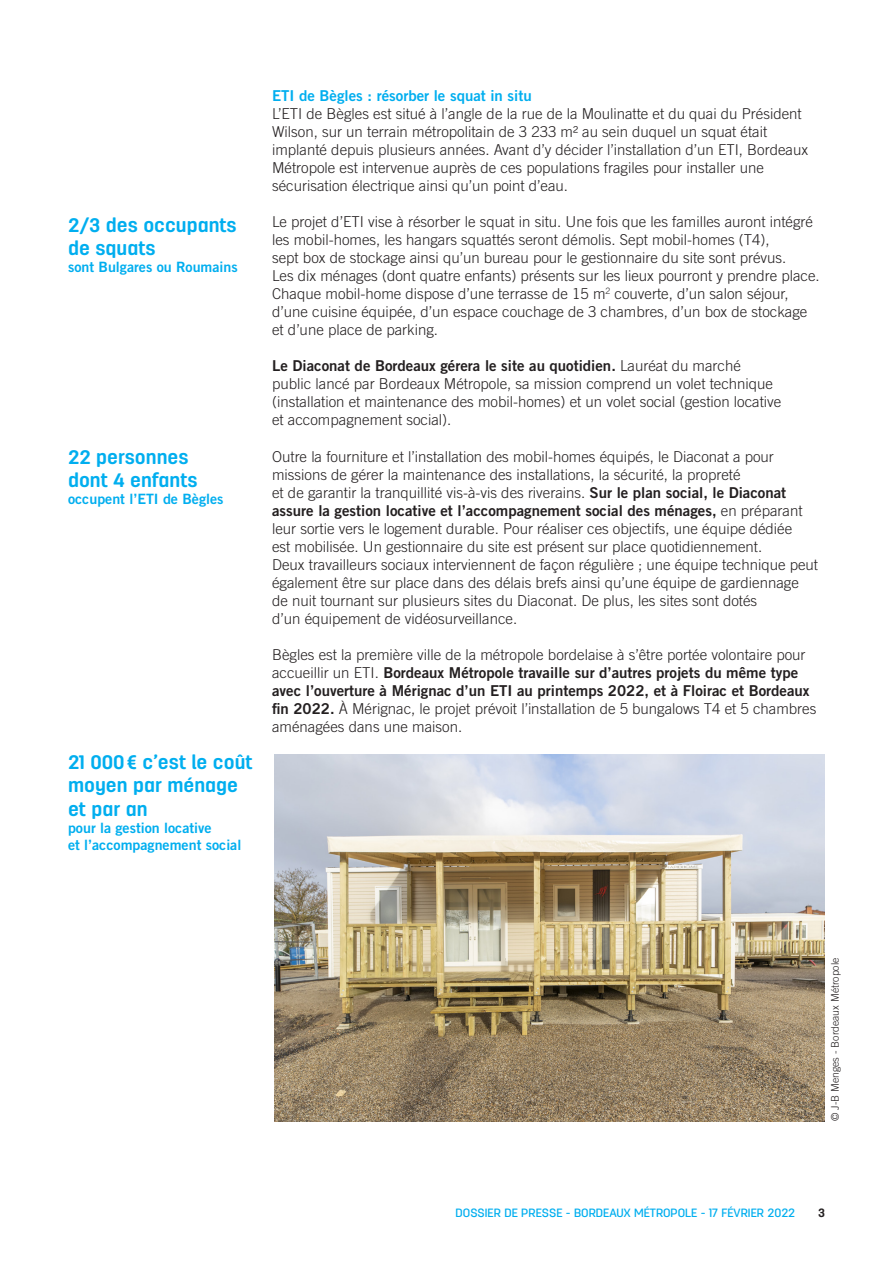
<style>
.page{position:relative;width:893px;height:1263px;background:#fff}
.page>*{position:absolute;margin:0;border:0;box-sizing:border-box;transform-origin:0 0}
.t1{font:700 19.5px/23.4px "Antartida Rounded";color:#00aeef}
.t2{font:300 15px/18px "Trade Gothic";color:#231f20}
.t3{font:15px/18px "Trade Gothic Bold Two";color:#231f20}
.t4{font:15px "Trade Gothic Bold Two";color:#00aeef}
.t5{font:14.25px/17.1px "Trade Gothic Bold Two";color:#00aeef}
.t6{font:500 12px "Antartida Rounded";color:#00aeef}
.t7{font:700 12px "Antartida Rounded";color:#231f20}
.t8{font:300 10.5px "Trade Gothic";color:#231f20}
.s1{font-family:"Trade Gothic";font-weight:300}
.s2{font-family:"Trade Gothic Bold Two";font-weight:400}
</style>
<div class="page">
<img style="left:274px;top:754px;width:551px;height:367px">
<h1 class="t1" style="left:68px;top:213px;width:170px">2/3 des occupants de squats</h1>
<p class="t5" style="left:68px;top:258px;width:171px">sont Bulgares ou Roumains</p>
<h1 class="t1" style="left:68px;top:445px;width:131px">22 personnes dont 4 enfants</h1>
<p class="t5" style="left:68px;top:490px;width:157px">occupent l’ETI de Bègles</p>
<h1 class="t1" style="left:68px;top:750px;width:186px">21 000€ c’est le coût moyen par ménage et par an</h1>
<p class="t5" style="left:68px;top:819px;width:175px">pour la gestion locative<br>et l’accompagnement social</p>
<p class="t4" style="left:272px;top:87px;width:261px">ETI de Bègles : résorber le squat in situ</p>
<p class="t2" style="left:272px;top:105px;width:537px">L’ETI de Bègles est situé à l’angle de la rue de la Moulinatte et du quai du Président Wilson, sur un terrain métropolitain de 3 233 m² au sein duquel un squat était implanté depuis plusieurs années. Avant d’y décider l’installation d’un ETI, Bordeaux Métropole est intervenue auprès de ces populations fragiles pour installer une sécurisation électrique ainsi qu’un point d’eau.</p>
<p class="t2" style="left:272px;top:213px;width:549px">Le projet d’ETI vise à résorber le squat in situ. Une fois que les familles auront intégré les mobil-homes, les hangars squattés seront démolis. Sept mobil-homes (T4),<br>sept box de stockage ainsi qu’un bureau pour le gestionnaire du site sont prévus.<br>Les dix ménages (dont quatre enfants) présents sur les lieux pourront y prendre place.<br>Chaque mobil-home dispose d’une terrasse de 15 m<sup>2</sup> couverte, d’un salon séjour, d’une cuisine équipée, d’un espace couchage de 3 chambres, d’un box de stockage et d’une place de parking.</p>
<p class="t3" style="left:272px;top:357px;width:470px">Le Diaconat de Bordeaux gérera le site au quotidien. <span class="s1">Lauréat du marché</span></p>
<p class="t2" style="left:272px;top:375px;width:511px">public lancé par Bordeaux Métropole, sa mission comprend un volet technique (installation et maintenance des mobil-homes) et un volet social (gestion locative et accompagnement social).</p>
<p class="t2" style="left:272px;top:447px;width:516px">Outre la fourniture et l’installation des mobil-homes équipés, le Diaconat a pour missions de gérer la maintenance des installations, la sécurité, la propreté<br>et de garantir la tranquillité vis-à-vis des riverains. <span class="s2">Sur le plan social, le Diaconat</span></p>
<p class="t3" style="left:272px;top:501px;width:532px">assure la gestion locative et l’accompagnement social des ménages, <span class="s1">en préparant</span></p>
<p class="t2" style="left:272px;top:519px;width:547px">leur sortie vers le logement durable. Pour réaliser ces objectifs, une équipe dédiée<br>est mobilisée. Un gestionnaire du site est présent sur place quotidiennement.<br>Deux travailleurs sociaux interviennent de façon régulière ; une équipe technique peut également être sur place dans des délais brefs ainsi qu’une équipe de gardiennage de nuit tournant sur plusieurs sites du Diaconat. De plus, les sites sont dotés<br>d’un équipement de vidéosurveillance.</p>
<p class="t2" style="left:272px;top:645px;width:535px">Bègles est la première ville de la métropole bordelaise à s’être portée volontaire pour</p>
<p class="t3" style="left:272px;top:663px;width:539px"><span class="s1">accueillir un ETI.</span> Bordeaux Métropole travaille sur d’autres projets du même type avec l’ouverture à Mérignac d’un ETI au printemps 2022, et à Floirac et Bordeaux</p>
<p class="t2" style="left:272px;top:699px;width:546px"><span class="s2">fin 2022.</span> À Mérignac, le projet prévoit l’installation de 5 bungalows T4 et 5 chambres aménagées dans une maison.</p>
<p class="t8" style="left:829px;top:1121px;width:165px;rotate:-90deg">© J-B Menges - Bordeaux Métropole</p>
<p class="t6" style="left:456px;top:1206px;width:341px">DOSSIER DE PRESSE - BORDEAUX MÉTROPOLE - 17 FÉVRIER 2022</p>
<p class="t7" style="left:818px;top:1206px;width:8px">3</p>
</div>
